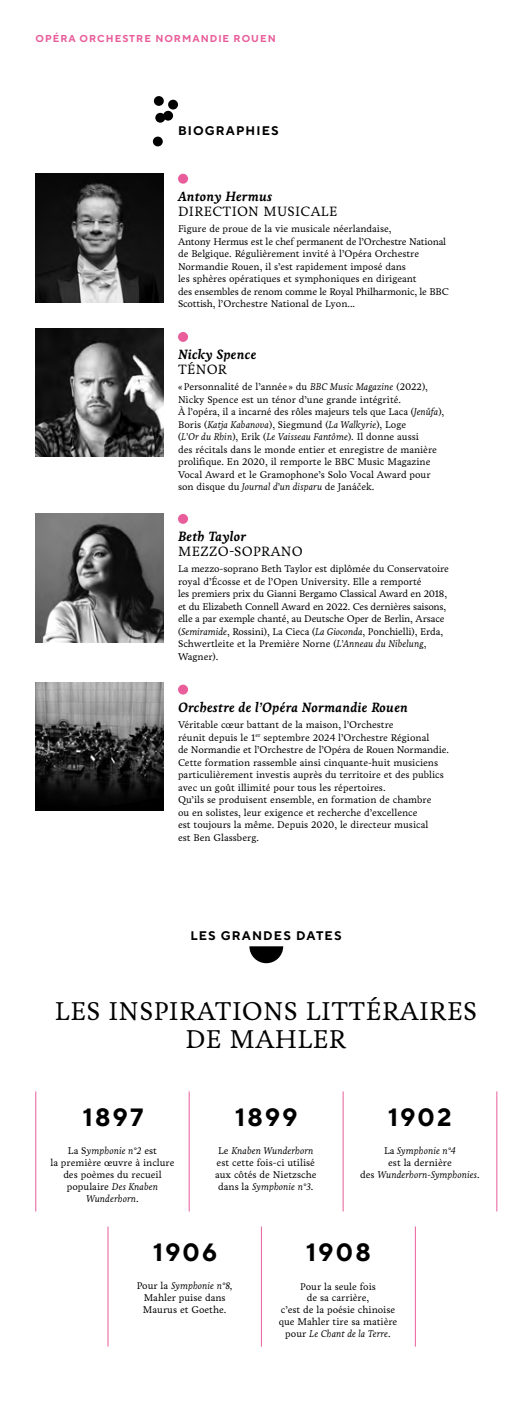
<style>
.page{position:relative;width:532px;height:1418px;background:#fff}
.page>*{position:absolute;margin:0;border:0;box-sizing:border-box;transform-origin:0 0}
.t1{font:26.25px/27.5px "Livory";letter-spacing:.015em;color:#000;text-align:center}
.t2{font:700 25px "TT Norms Pro";letter-spacing:.09em;color:#000}
.t3{font:italic 700 13.75px "Livory";letter-spacing:.01em;color:#000}
.t4{font:13.75px "Livory";letter-spacing:.025em;color:#000}
.t5{font:700 12.5px "TT Norms Pro";letter-spacing:.09em;color:#000}
.t6{font:10px/12.5px "Livory";color:#000;text-align:center}
.t7{font:10px/12.5px "Livory";letter-spacing:-.02em;color:#000}
.t8{font:italic 10px/11.9px "Livory";color:#000;text-align:center}
.t9{font:700 10px "TT Norms Pro";letter-spacing:.1em;color:#e85d9a}
.s1{font-style:italic}
.s2{font-style:normal}
</style>
<div class="page">
<div style="left:178px;top:174px;width:10px;height:10px;background:#e85d9a;border-radius:50%"></div>
<div style="left:178px;top:332px;width:10px;height:10px;background:#e85d9a;border-radius:50%"></div>
<div style="left:178px;top:514px;width:10px;height:10px;background:#e85d9a;border-radius:50%"></div>
<div style="left:178px;top:684px;width:10px;height:10px;background:#e85d9a;border-radius:50%"></div>
<img style="left:35px;top:174px;width:129px;height:128px">
<img style="left:35px;top:328px;width:129px;height:129px">
<svg style="left:249px;top:946px;width:34px;height:17px"></svg>
<hr style="left:189px;top:1091px;width:1px;height:120px;background:#e85d9a">
<hr style="left:261px;top:1226px;width:1px;height:120px;background:#e85d9a">
<hr style="left:342px;top:1091px;width:1px;height:120px;background:#e85d9a">
<hr style="left:415px;top:1226px;width:1px;height:120px;background:#e85d9a">
<hr style="left:496px;top:1091px;width:1px;height:120px;background:#e85d9a">
<hr style="left:35px;top:1091px;width:1px;height:120px;background:#e85d9a">
<hr style="left:108px;top:1226px;width:1px;height:120px;background:#e85d9a">
<div style="left:163px;top:111px;width:10px;height:10px;background:#000;border-radius:50%"></div>
<div style="left:153px;top:137px;width:10px;height:9px;background:#000;border-radius:50%"></div>
<div style="left:154px;top:96px;width:10px;height:10px;background:#000;border-radius:50%"></div>
<div style="left:168px;top:100px;width:10px;height:9px;background:#000;border-radius:50%"></div>
<div style="left:155px;top:113px;width:10px;height:10px;background:#000;border-radius:50%"></div>
<img style="left:35px;top:682px;width:129px;height:128px">
<img style="left:35px;top:514px;width:129px;height:128px">
<p class="t9" style="left:35px;top:31px;width:242px">OPÉRA ORCHESTRE NORMANDIE ROUEN</p>
<p class="t5" style="left:178px;top:121px;width:102px">BIOGRAPHIES</p>
<h3 class="t3" style="left:178px;top:188px;width:96px">Antony Hermus</h3>
<h3 class="t4" style="left:178px;top:203px;width:161px">DIRECTION MUSICALE</h3>
<p class="t6" style="left:178px;top:223px;width:272px;text-align:left">Figure de proue de la vie musicale néerlandaise,<br>Antony Hermus est le chef permanent de l’Orchestre National de Belgique. Régulièrement invité à l’Opéra Orchestre Normandie Rouen, il s’est rapidement imposé dans<br>les sphères opératiques et symphoniques en dirigeant<br>des ensembles de renom comme le Royal Philharmonic, le BBC Scottish, l’Orchestre National de Lyon...</p>
<h3 class="t3" style="left:178px;top:346px;width:80px">Nicky Spence</h3>
<h3 class="t4" style="left:178px;top:361px;width:50px">TÉNOR</h3>
<p class="t6" style="left:178px;top:381px;width:267px;text-align:left">«Personnalité de l’année » du <span class="s1">BBC Music Magazine</span> (2022), Nicky Spence est un ténor d’une grande intégrité.<br>À l’opéra, il a incarné des rôles majeurs tels que Laca (<span class="s1">Jenůfa</span>), Boris (<span class="s1">Katja Kabanova</span>), Siegmund (<span class="s1">La Walkyrie</span>), Loge<br>(<span class="s1">L’Or du Rhin</span>), Erik (<span class="s1">Le Vaisseau Fantôme</span>). Il donne aussi<br>des récitals dans le monde entier et enregistre de manière prolifique. En 2020, il remporte le BBC Music Magazine Vocal Award et le Gramophone’s Solo Vocal Award pour son disque du <span class="s1">Journal d’un disparu</span> de Janáček.</p>
<h3 class="t3" style="left:178px;top:528px;width:70px">Beth Taylor</h3>
<h3 class="t4" style="left:178px;top:543px;width:126px">MEZZO-SOPRANO</h3>
<p class="t7" style="left:178px;top:563px;width:272px">La mezzo-soprano Beth Taylor est diplômée du Conservatoire royal d’Écosse et de l’Open University. Elle a remporté<br>les premiers prix du Gianni Bergamo Classical Award en 2018, et du Elizabeth Connell Award en 2022. Ces dernières saisons, elle a par exemple chanté, au Deutsche Oper de Berlin, Arsace (<span class="s1">Semiramide</span>, Rossini), La Cieca (<span class="s1">La Gioconda</span>, Ponchielli), Erda, Schwertleite et la Première Norne (<span class="s1">L’Anneau du Nibelung</span>, Wagner).</p>
<h3 class="t3" style="left:178px;top:699px;width:231px">Orchestre de l’Opéra Normandie Rouen</h3>
<p class="t6" style="left:178px;top:718px;width:272px;text-align:left">Véritable cœur battant de la maison, l’Orchestre<br>réunit depuis le 1<sup>er</sup> septembre 2024 l’Orchestre Régional<br>de Normandie et l’Orchestre de l’Opéra de Rouen Normandie.<br>Cette formation rassemble ainsi cinquante-huit musiciens particulièrement investis auprès du territoire et des publics avec un goût illimité pour tous les répertoires.<br>Qu’ils se produisent ensemble, en formation de chambre<br>ou en solistes, leur exigence et recherche d’excellence<br>est toujours la même. Depuis 2020, le directeur musical<br>est Ben Glassberg.</p>
<p class="t5" style="left:190px;top:926px;width:153px">LES GRANDES DATES</p>
<h1 class="t1" style="left:55px;top:997px;width:423px">LES INSPIRATIONS LITTÉRAIRES<br>DE MAHLER</h1>
<h2 class="t2" style="left:83px;top:1098px;width:62px">1897</h2>
<h2 class="t2" style="left:235px;top:1098px;width:64px">1899</h2>
<h2 class="t2" style="left:388px;top:1098px;width:65px">1902</h2>
<p class="t6" style="left:50px;top:1145px;width:125px;line-height:11.9px">La S<span class="s1">ymphonie n°2</span> est<br>la première œuvre à inclure des poèmes du recueil populaire <span class="s1">Des Knaben<br>Wunderhorn</span>.</p>
<p class="t6" style="left:215px;top:1145px;width:103px;line-height:11.9px">Le <span class="s1">Knaben Wunderhorn </span>est cette fois-ci utilisé aux côtés de Nietzsche dans la <span class="s1">Symphonie n°3</span>.</p>
<p class="t8" style="left:360px;top:1145px;width:121px"><span class="s2">La</span> Symphonie n°4<br><span class="s2">est la dernière<br>des</span> Wunderhorn-Symphonies<span class="s2">.</span></p>
<h2 class="t2" style="left:153px;top:1233px;width:66px">1906</h2>
<h2 class="t2" style="left:306px;top:1233px;width:66px">1908</h2>
<p class="t6" style="left:137px;top:1280px;width:97px;line-height:11.9px">Pour la <span class="s1">Symphonie n°8,<br></span>Mahler puise dans<br>Maurus et Goethe.</p>
<p class="t6" style="left:279px;top:1280px;width:120px;line-height:11.9px">Pour la seule fois<br>de sa carrière,<br>c’est de la poésie chinoise que Mahler tire sa matière pour <span class="s1">Le Chant de la Terre</span>.</p>
</div>
